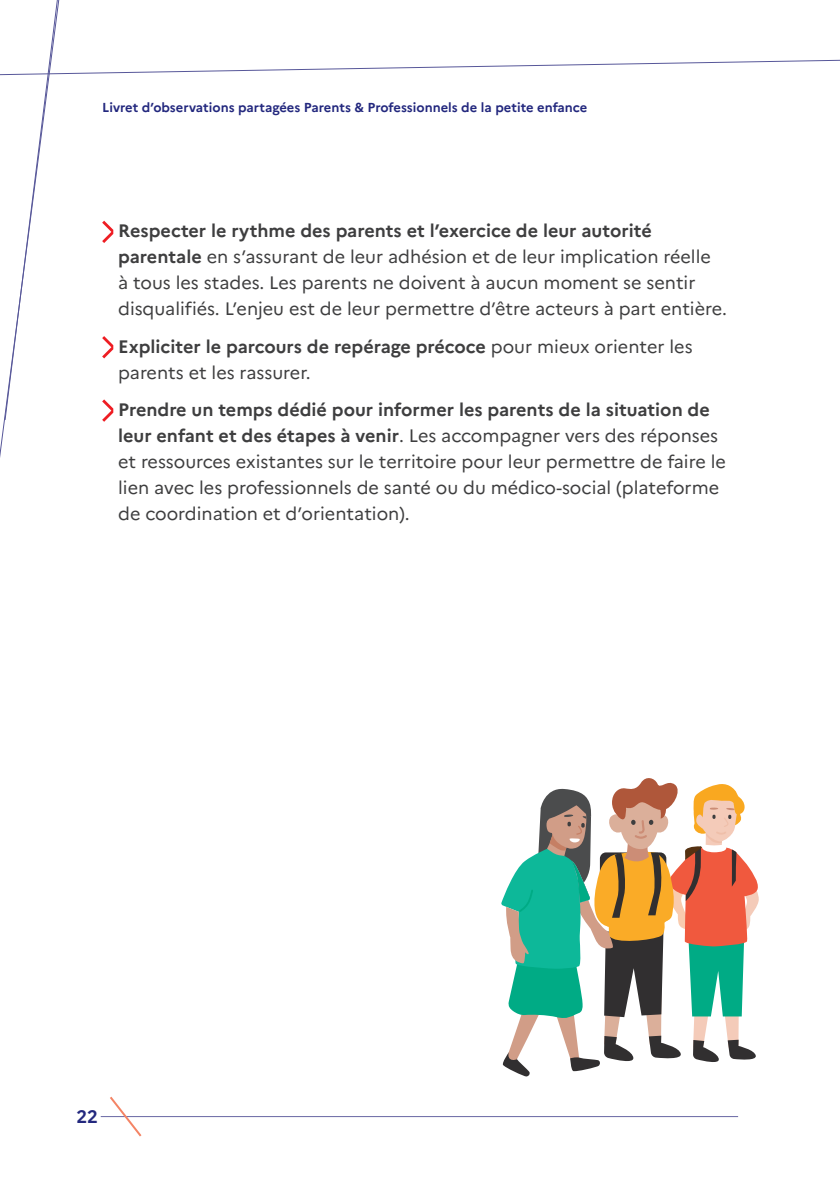
<style>
.page{position:relative;width:840px;height:1191px;background:#fff}
.page>*{position:absolute;margin:0;border:0;box-sizing:border-box;transform-origin:0 0}
.t1{font:18px/26px "Marianne";color:#3e3e3f}
.t2{font:700 18px "Marianne";color:#23287e}
.t3{font:700 13px "Marianne";color:#23287e}
.s1{font-weight:700}
</style>
<div class="page">
<hr style="left:101px;top:1116px;width:636px;height:1px;background:#6967a4">
<svg style="left:108px;top:1096px;width:35px;height:41px"></svg>
<svg style="left:0;top:0;width:839px;height:422px"></svg>
<svg style="left:501px;top:778px;width:257px;height:298px"></svg>
<p class="t3" style="left:102px;top:99px;width:486px">Livret d’observations partagées Parents &amp; Professionnels de la petite enfance</p>
<p class="t1" style="left:118px;top:218px;width:610px"><span class="s1">Respecter le rythme des parents et l’exercice de leur autorité parentale</span> en s’assurant de leur adhésion et de leur implication réelle<br>à tous les stades. Les parents ne doivent à aucun moment se sentir disqualifiés. L’enjeu est de leur permettre d’être acteurs à part entière.</p>
<p class="t1" style="left:118px;top:333px;width:575px"><span class="s1">Expliciter le parcours de repérage précoce</span> pour mieux orienter les parents et les rassurer.</p>
<p class="t1" style="left:118px;top:397px;width:609px"><span class="s1">Prendre un temps dédié pour informer les parents de la situation de leur enfant et des étapes à venir</span>. Les accompagner vers des réponses et ressources existantes sur le territoire pour leur permettre de faire le lien avec les professionnels de santé ou du médico-social (plateforme de coordination et d’orientation).</p>
<p class="t2" style="left:77px;top:1106px;width:23px">22</p>
</div>
